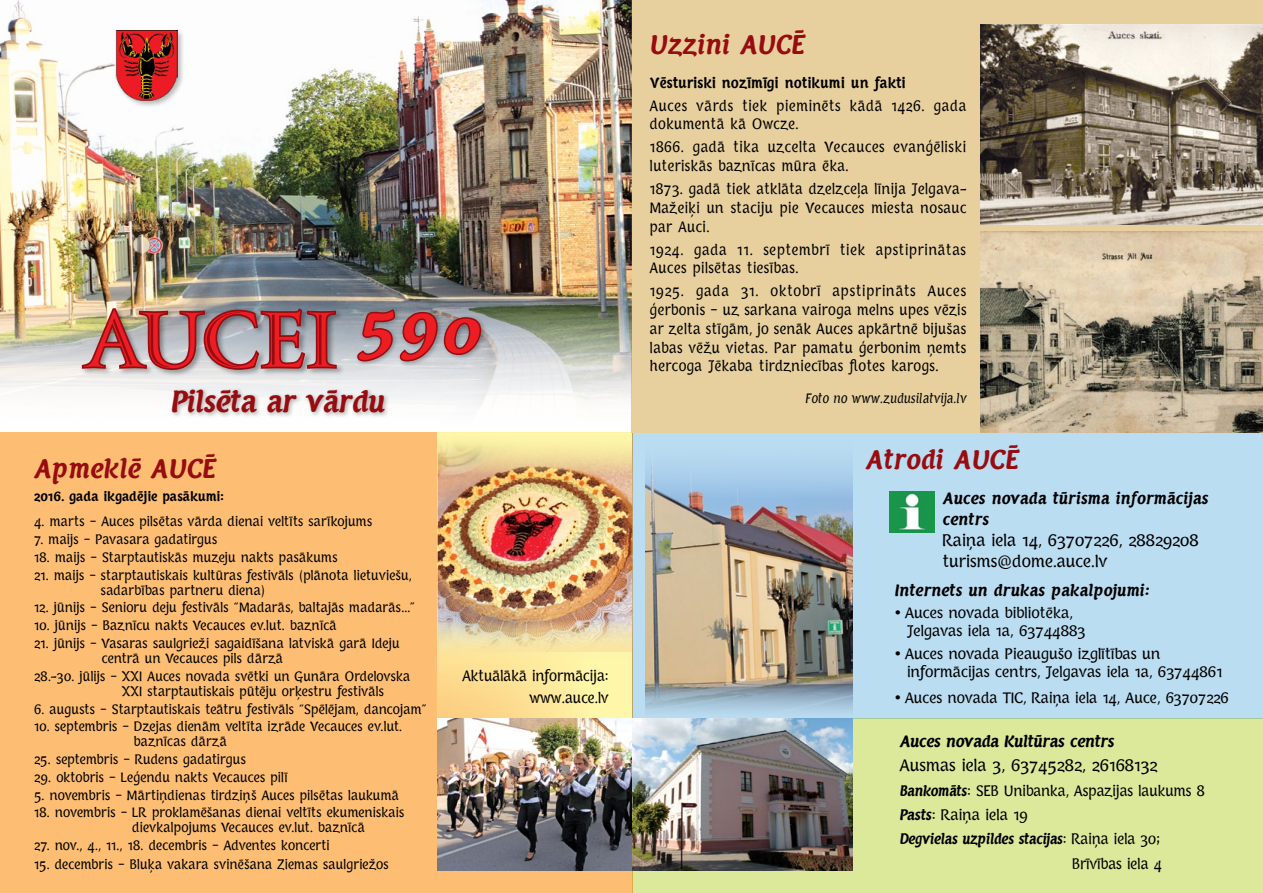
<style>
.page{position:relative;width:1263px;height:893px;background:#fff}
.page>*{position:absolute;margin:0;border:0;box-sizing:border-box;transform-origin:0 0}
.t1{font:italic 700 30px "PF Armonia";color:#960c10}
.t2{font:italic 700 27px "PF Armonia";letter-spacing:.025em;color:#960c10}
.t3{font:16.5px/21px "PF Armonia";color:#000}
.t4{font:italic 700 16.5px/21px "PF Armonia";letter-spacing:.025em;color:#000}
.t5{font:italic 700 16.5px "PF Armonia";color:#000}
.t6{font:15px/18.8px "PF Armonia";letter-spacing:.03em;color:#000;scale:.92 1}
.t7{font:15px/18px "PF Armonia";color:#000}
.t8{font:15px/22.2px "PF Armonia";color:#000;text-align:right;scale:.95 1}
.t9{font:15px/18.8px "PF Armonia";letter-spacing:.05em;color:#000;scale:.92 1}
.t10{font:italic 700 15px "PF Armonia";color:#000;scale:.95 1}
.t11{font:700 15px "PF Armonia";letter-spacing:.03em;color:#000;scale:.92 1}
.t12{font:13.5px/15px "PF Armonia";letter-spacing:.01em;color:#000;scale:.95 1}
.t13{font:700 13.5px "PF Armonia";letter-spacing:.015em;color:#000;scale:.95 1}
.t14{font:italic 13.5px "PF Armonia";letter-spacing:.025em;color:#000;scale:.92 1}
.s1{font-weight:700;font-style:italic}
.s2{font-weight:400;font-style:normal}
</style>
<div class="page">
<div style="left:0;top:433px;width:632px;height:460px;background:#fdbe73"></div>
<div style="left:405px;top:652px;width:227px;height:67px;background:linear-gradient(to right,#fdc378,#feffb0)"></div>
<div style="left:632px;top:433px;width:631px;height:286px;background:#bbddf2"></div>
<div style="left:632px;top:719px;width:631px;height:174px;background:#dce99a"></div>
<div style="left:631px;top:0;width:632px;height:433px;background:#e8d09e"></div>
<img style="left:0;top:0;width:631px;height:433px">
<img style="left:438px;top:719px;width:415px;height:152px">
<div style="left:114px;top:29px;width:71px;height:80px;background:#000;opacity:.25"></div>
<img style="left:116px;top:31px;width:62px;height:70px">
<img style="left:980px;top:231px;width:283px;height:202px">
<img style="left:980px;top:24px;width:283px;height:201px">
<img style="left:645px;top:462px;width:208px;height:259px">
<img style="left:438px;top:433px;width:194px;height:229px">
<img style="left:889px;top:491px;width:45px;height:41px">
<div style="left:170px;top:387px;width:221px;height:32px;background:#000;opacity:.3"></div>
<div style="left:81px;top:307px;width:263px;height:71px;background:#000;opacity:.34"></div>
<img style="left:80px;top:305px;width:259px;height:67px">
<div style="left:355px;top:307px;width:132px;height:61px;background:#000;opacity:.3"></div>
<svg style="left:356px;top:308px;width:126px;height:54px;background:#b76a70"></svg>
<h1 class="t1" style="left:171px;top:383px;width:215px">Pilsēta ar vārdu</h1>
<h2 class="t2" style="left:34px;top:451px;width:184px">Apmeklē AUCĒ</h2>
<p class="t13" style="left:34px;top:488px;width:201px">2016. gada ikgadējie pasākumi:</p>
<p class="t12" style="left:34px;top:514px;width:358px">4. marts – Auces pilsētas vārda dienai veltīts sarīkojums</p>
<p class="t12" style="left:34px;top:532px;width:194px">7. maijs – Pavasara gadatirgus</p>
<p class="t12" style="left:34px;top:550px;width:321px">18. maijs – Starptautiskās muzeju nakts pasākums</p>
<p class="t12" style="left:101px;top:568px;width:329px;text-indent:-67px">21. maijs – starptautiskais kultūras festivāls (plānota lietuviešu, sadarbības partneru diena)</p>
<p class="t12" style="left:34px;top:601px;width:403px">12. jūnijs – Senioru deju festivāls “Madarās, baltajās madarās...”</p>
<p class="t12" style="left:34px;top:618px;width:320px">10. jūnijs – Baznīcu nakts Vecauces ev.lut. baznīcā</p>
<p class="t12" style="left:102px;top:636px;width:315px;text-indent:-68px">21. jūnijs – Vasaras saulgrieži sagaidīšana latviskā garā Ideju centrā un Vecauces pils dārzā</p>
<p class="t12" style="left:122px;top:669px;width:305px;text-indent:-88px">28.-30. jūlijs – XXI Auces novada svētki un Gunāra Ordelovska<br>XXI starptautiskais pūtēju orķestru festivāls</p>
<p class="t12" style="left:34px;top:702px;width:415px">6. augusts – Starptautiskais teātru festivāls “Spēlējam, dancojam”</p>
<p class="t12" style="left:134px;top:719px;width:284px;text-indent:-100px">10. septembris – Dzejas dienām veltīta izrāde Vecauces ev.lut. baznīcas dārzā</p>
<p class="t12" style="left:34px;top:752px;width:224px">25. septembris – Rudens gadatirgus</p>
<p class="t12" style="left:34px;top:770px;width:269px">29. oktobris – Leģendu nakts Vecauces pilī</p>
<p class="t12" style="left:34px;top:788px;width:386px">5. novembris – Mārtiņdienas tirdziņš Auces pilsētas laukumā</p>
<p class="t12" style="left:132px;top:805px;width:288px;text-indent:-98px">18. novembris – LR proklamēšanas dienai veltīts ekumeniskais dievkalpojums Vecauces ev.lut. baznīcā</p>
<p class="t12" style="left:34px;top:838px;width:313px">27. nov., 4., 11., 18. decembris – Adventes koncerti</p>
<p class="t12" style="left:34px;top:857px;width:375px">15. decembris – Bluķa vakara svinēšana Ziemas saulgriežos</p>
<p class="t8" style="left:462px;top:664px;width:156px">Aktuālākā informācija: www.auce.lv</p>
<h2 class="t2" style="left:650px;top:28px;width:157px">Uzzini AUCĒ</h2>
<p class="t11" style="left:650px;top:73px;width:279px">Vēsturiski nozīmīgi notikumi un fakti</p>
<p class="t6" style="left:650px;top:96px;width:345px">Auces vārds tiek pieminēts kādā 1426. gada dokumentā kā Owcze.</p>
<p class="t6" style="left:650px;top:138px;width:345px">1866. gadā tika uzcelta Vecauces evanģēliski luteriskās baznīcas mūra ēka.</p>
<p class="t6" style="left:650px;top:180px;width:346px;text-align:justify">1873. gadā tiek atklāta dzelzceļa līnija Jelgava-Mažeiķi un staciju pie Vecauces miesta nosauc par Auci.</p>
<p class="t9" style="left:650px;top:240px;width:345px">1924. gada 11. septembrī tiek apstiprinātas<br>Auces pilsētas tiesības.</p>
<p class="t6" style="left:650px;top:282px;width:346px;text-align:justify">1925. gada 31. oktobrī apstiprināts Auces ģerbonis – uz sarkana vairoga melns upes vēzis ar zelta stīgām, jo senāk Auces apkārtnē bijušas labas vēžu vietas. Par pamatu ģerbonim ņemts hercoga Jēkaba tirdzniecības flotes karogs.</p>
<p class="t14" style="left:805px;top:390px;width:176px">Foto no www.zudusilatvija.lv</p>
<h2 class="t2" style="left:866px;top:443px;width:155px">Atrodi AUCĒ</h2>
<p class="t4" style="left:943px;top:488px;width:267px">Auces novada tūrisma informācijas centrs</p>
<p class="t3" style="left:943px;top:530px;width:258px">Raiņa iela 14, 63707226, 28829208 turisms@dome.auce.lv</p>
<p class="t4" style="left:894px;top:580px;width:256px">Internets un drukas pakalpojumi:</p>
<p class="t7" style="left:907px;top:604px;width:180px;text-indent:-13px">• Auces novada bibliotēka,<br>Jelgavas iela 1a, 63744883</p>
<p class="t7" style="left:907px;top:645px;width:317px;text-indent:-13px">• Auces novada Pieaugušo izglītības un informācijas centrs, Jelgavas iela 1a, 63744861</p>
<p class="t7" style="left:894px;top:689px;width:336px">• Auces novada TIC, Raiņa iela 14, Auce, 63707226</p>
<p class="t5" style="left:900px;top:731px;width:216px">Auces novada Kultūras centrs</p>
<p class="t3" style="left:900px;top:755px;width:259px">Ausmas iela 3, 63745282, 26168132</p>
<p class="t8" style="left:900px;top:780px;width:323px"><span class="s1">Bankomāts</span>: SEB Unibanka, Aspazijas laukums 8</p>
<p class="t7" style="left:900px;top:806px;width:130px"><span class="s1">Pasts</span>: Raiņa iela 19</p>
<p class="t10" style="left:900px;top:830px;width:275px">Degvielas uzpildes stacijas<span class="s2">: Raiņa iela 30;</span></p>
<p class="t8" style="left:1072px;top:853px;width:96px">Brīvības iela 4</p>
</div>
